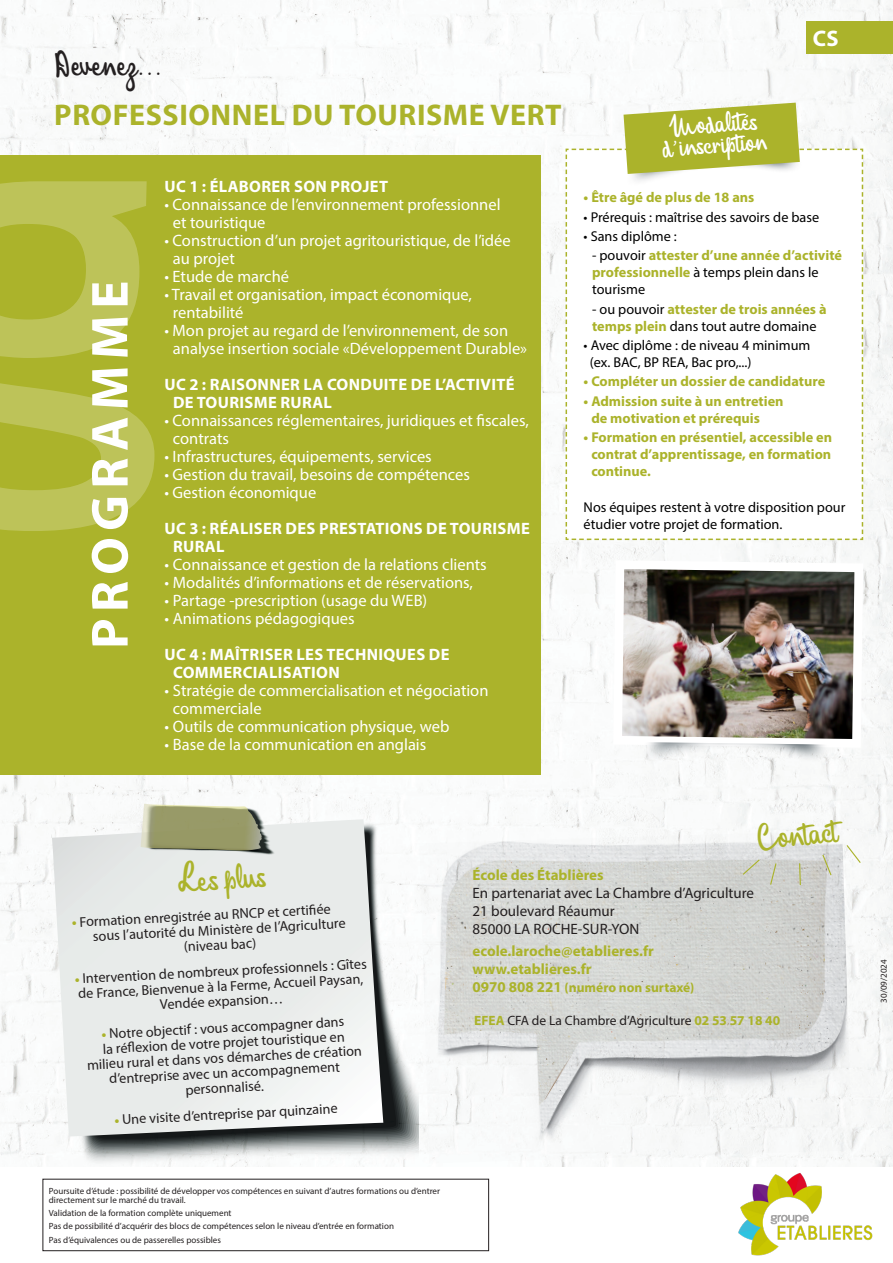
<style>
.page{position:relative;width:893px;height:1263px;background:#fff}
.page>*{position:absolute;margin:0;border:0;box-sizing:border-box;transform-origin:0 0}
.t1{font:700 52.5px "Myriad Pro";letter-spacing:.12em;color:#fff}
.t2{font:31.5px "Mandela Script Personal Use";color:#abb32b}
.t3{font:700 30px "Myriad Pro";letter-spacing:.02em;color:#abb32b}
.t4{font:30px "Mandela Script Personal Use";letter-spacing:.02em;color:#231f20}
.t5{font:25.5px "Mandela Script Personal Use";color:#fff}
.t6{font:700 22.5px "Myriad Pro";color:#fff}
.t7{font:16.5px/18px "Myriad Pro";color:#fff}
.t8{font:700 16.5px/18px "Myriad Pro";letter-spacing:.02em;color:#fff}
.t9{font:15px "Myriad Pro";color:#231f20}
.t10{font:700 15px "Myriad Pro";color:#abb32b}
.t11{font:14.25px/15px "Myriad Pro";color:#231f20;text-align:center}
.t12{font:700 14.25px/17.1px "Myriad Pro";color:#abb32b}
.t13{font:14.25px/17.1px "Myriad Pro";color:#000001}
.t14{font:13.5px "Myriad Pro";color:#231f20}
.t15{font:700 13.5px "Myriad Pro";color:#abb32b}
.t16{font:9px/9px "Myriad Pro";color:#231f20}
.s1{font-weight:400;color:#000001}
.s2{font-weight:700;color:#abb32b}
.s3{font-size:15px}
</style>
<div class="page">
<img style="left:0;top:0;width:893px;height:1166px">
<img style="left:420px;top:831px;width:432px;height:332px">
<svg style="left:821px;top:853px;width:11px;height:23px"></svg>
<svg style="left:798px;top:862px;width:3px;height:24px"></svg>
<svg style="left:769px;top:862px;width:8px;height:24px"></svg>
<svg style="left:741px;top:858px;width:20px;height:18px"></svg>
<svg style="left:845px;top:844px;width:17px;height:20px"></svg>
<div style="left:0;top:155px;width:540px;height:619px;background:#abb32b"></div>
<svg style="left:0;top:181px;width:154px;height:350px;fill:#bdc359"></svg>
<div style="left:807px;top:21px;width:86px;height:33px;background:#abb32b"></div>
<div style="left:43px;top:1179px;width:446px;height:72px;border:1px solid #231f20"></div>
<svg style="left:81px;top:833px;width:315px;height:306px"></svg>
<svg style="left:51px;top:818px;width:332px;height:318px"></svg>
<svg style="left:141px;top:804px;width:134px;height:51px;background:#a9ab88"></svg>
<img style="left:609px;top:556px;width:259px;height:196px">
<img style="left:617px;top:742px;width:243px;height:40px">
<svg style="left:566px;top:103px;width:297px;height:437px"></svg>
<img style="left:738px;top:1173px;width:135px;height:83px">
<p class="t4" style="left:54px;top:47px;width:109px">Devenez...</p>
<p class="t3" style="left:54px;top:95px;width:509px">PROFESSIONNEL DU TOURISME VERT</p>
<p class="t1" style="left:76px;top:649px;width:370px;rotate:-90deg">PROGRAMME</p>
<p class="t8" style="left:165px;top:177px;width:225px">UC 1 : ÉLABORER SON PROJET</p>
<p class="t7" style="left:173px;top:195px;width:329px;text-indent:-9px">• Connaissance de l’environnement professionnel et touristique</p>
<p class="t7" style="left:173px;top:231px;width:339px;text-indent:-9px">• Construction d’un projet agritouristique, de l’idée au projet</p>
<p class="t7" style="left:164px;top:267px;width:126px">• Etude de marché</p>
<p class="t7" style="left:173px;top:285px;width:301px;text-indent:-9px">• Travail et organisation, impact économique, rentabilité</p>
<p class="t7" style="left:173px;top:321px;width:356px;text-indent:-9px">• Mon projet au regard de l’environnement, de son analyse insertion sociale «Développement Durable»</p>
<p class="t8" style="left:173px;top:375px;width:343px;text-indent:-9px">UC 2 : RAISONNER LA CONDUITE DE L’ACTIVITÉ<br>DE TOURISME RURAL</p>
<p class="t7" style="left:173px;top:411px;width:357px;text-indent:-9px">• Connaissances réglementaires, juridiques et fiscales, contrats</p>
<p class="t7" style="left:164px;top:447px;width:269px">• Infrastructures, équipements, services</p>
<p class="t7" style="left:164px;top:465px;width:307px">• Gestion du travail, besoins de compétences</p>
<p class="t7" style="left:164px;top:483px;width:153px">• Gestion économique</p>
<p class="t8" style="left:173px;top:519px;width:358px;text-indent:-9px">UC 3 : RÉALISER DES PRESTATIONS DE TOURISME<br>RURAL</p>
<p class="t7" style="left:164px;top:555px;width:324px">• Connaissance et gestion de la relations clients</p>
<p class="t7" style="left:164px;top:573px;width:310px">• Modalités d’informations et de réservations,</p>
<p class="t7" style="left:164px;top:591px;width:264px">• Partage -prescription (usage du WEB)</p>
<p class="t7" style="left:164px;top:609px;width:192px">• Animations pédagogiques</p>
<p class="t8" style="left:173px;top:645px;width:278px;text-indent:-9px">UC 4 : MAÎTRISER LES TECHNIQUES DE<br>COMMERCIALISATION</p>
<p class="t7" style="left:173px;top:681px;width:317px;text-indent:-9px">• Stratégie de commercialisation et négociation commerciale</p>
<p class="t7" style="left:164px;top:717px;width:287px">• Outils de communication physique, web</p>
<p class="t7" style="left:164px;top:735px;width:263px">• Base de la communication en anglais</p>
<p class="t6" style="left:813px;top:24px;width:27px">CS</p>
<p class="t5" style="left:668px;top:112px;width:90px;rotate:-4deg">Modalités</p>
<p class="t5" style="left:661px;top:133px;width:106px;rotate:-4deg">d’inscription</p>
<p class="t12" style="left:584px;top:189px;width:172px">• Être âgé de plus de 18 ans</p>
<p class="t13" style="left:584px;top:208px;width:237px">• Prérequis : maîtrise des savoirs de base</p>
<p class="t13" style="left:584px;top:227px;width:95px">• Sans diplôme :</p>
<p class="t12" style="left:592px;top:246px;width:251px"><span class="s1">- pouvoir</span> attester d’une année d’activité professionnelle <span class="s1">à temps plein dans le tourisme</span></p>
<p class="t12" style="left:592px;top:300px;width:236px"><span class="s1">- ou pouvoir</span> attester de trois années à temps plein <span class="s1">dans tout autre domaine</span></p>
<p class="t13" style="left:590px;top:336px;width:222px;text-indent:-6px">• Avec diplôme : de niveau 4 minimum (ex. BAC, BP REA, Bac pro,...)</p>
<p class="t12" style="left:584px;top:372px;width:243px">• Compléter un dossier de candidature</p>
<p class="t12" style="left:591px;top:392px;width:194px;text-indent:-8px">• Admission suite à un entretien de motivation et prérequis</p>
<p class="t12" style="left:591px;top:428px;width:242px;text-align:justify;text-indent:-8px">• Formation en présentiel, accessible en contrat d’apprentissage, en formation continue.</p>
<p class="t13" style="left:584px;top:499px;width:263px">Nos équipes restent à votre disposition pour étudier votre projet de formation.</p>
<p class="t2" style="left:756px;top:820px;width:81px;rotate:-5deg">Contact</p>
<p class="t2" style="left:175px;top:863px;width:90px;rotate:-4deg">Les plus</p>
<p class="t11" style="left:72px;top:915px;width:261px;rotate:-3deg"><span class="s2">•</span> Formation enregistrée au RNCP et certifi ée</p>
<p class="t11" style="left:93px;top:929px;width:254px;rotate:-3deg">sous l’autorité du Ministère de l’Agriculture</p>
<p class="t11" style="left:184px;top:939px;width:74px;rotate:-3deg">(niveau bac)</p>
<p class="t11" style="left:74px;top:971px;width:294px;rotate:-3deg"><span class="s2">•</span> Intervention de nombreux professionnels : Gîtes de France, Bienvenue à la Ferme, Accueil Paysan,<br>Vendée expansion…</p>
<p class="t11" style="left:85px;top:1027px;width:277px;rotate:-3deg"><span class="s2">•</span> Notre objectif : vous accompagner dans<br>la réfl exion de votre projet touristique en milieu rural et dans vos démarches de création d’entreprise avec un accompagnement personnalisé.</p>
<p class="t11" style="left:114px;top:1112px;width:225px;rotate:-3deg"><span class="s2">•</span> Une visite d’entreprise par quinzaine</p>
<p class="t16" style="left:49px;top:1186px;width:393px">Poursuite d’étude : possibilité de développer vos compétences en suivant d’autres formations ou d’entrer directement sur le marché du travail.</p>
<p class="t16" style="left:49px;top:1208px;width:184px">Validation de la formation complète uniquement</p>
<p class="t16" style="left:49px;top:1222px;width:347px">Pas de possibilité d’acquérir des blocs de compétences selon le niveau d’entrée en formation</p>
<p class="t16" style="left:49px;top:1235px;width:174px">Pas d’équivalences ou de passerelles possibles</p>
<p class="t10" style="left:473px;top:865px;width:133px">École des Établières</p>
<p class="t9" style="left:473px;top:883px;width:283px">En partenariat avec La Chambre d’Agriculture</p>
<p class="t9" style="left:473px;top:901px;width:144px">21 boulevard Réaumur</p>
<p class="t9" style="left:473px;top:919px;width:168px">85000 LA ROCHE-SUR-YON</p>
<p class="t10" style="left:473px;top:941px;width:183px">ecole.laroche@etablieres.fr</p>
<p class="t10" style="left:473px;top:959px;width:120px">www.etablieres.fr</p>
<p class="t15" style="left:473px;top:978px;width:223px"><span class="s3">0970 808 221</span> (numéro non surtaxé)</p>
<p class="t14" style="left:474px;top:1012px;width:307px"><span class="s2">EFEA</span> CFA de La Chambre d’Agriculture <span class="s2">02 53 57 18 40</span></p>
<p class="t16" style="left:879px;top:1002px;width:45px;rotate:-90deg">30/09/2024</p>
</div>
